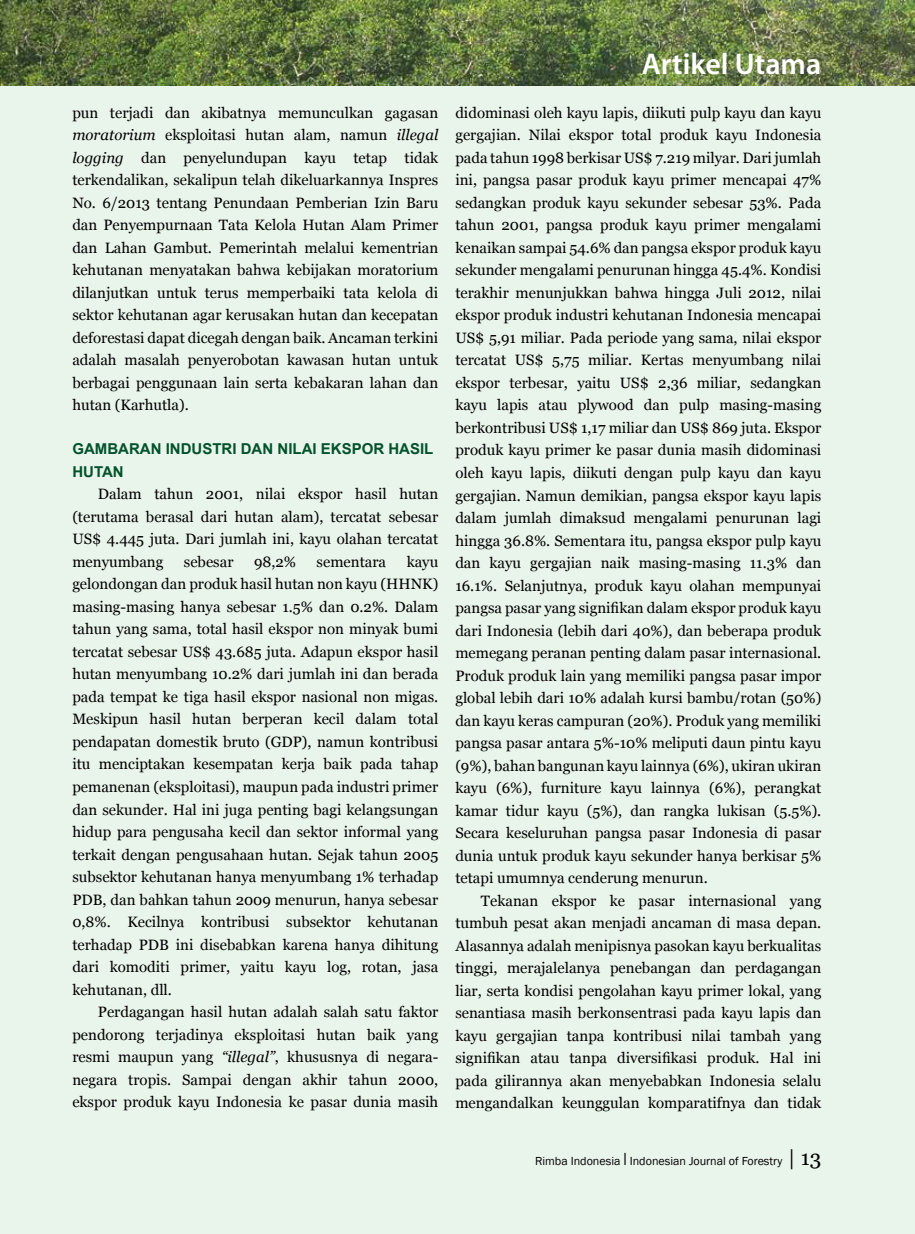
<style>
.page{position:relative;width:915px;height:1234px;background:#fff}
.page>*{position:absolute;margin:0;border:0;box-sizing:border-box;transform-origin:0 0}
.t1{font:600 30px "Myriad Pro";color:#fff}
.t2{font:15px/22.5px "Georgia";color:#000;text-align:justify}
.t3{font:700 15px/22.5px "Arial";color:#00522c}
.t4{font:12px "Franklin Gothic";color:#000}
.s1{font-style:italic}
.s2{font-size:18px}
.s3{font-family:"Georgia";font-size:21px}
</style>
<div class="page">
<div style="left:0;top:0;width:914px;height:1233px;background:#e9f4eb"></div>
<img style="left:0;top:0;width:914px;height:85px">
<p class="t2" style="left:72px;top:101px;width:367px">pun terjadi dan akibatnya memunculkan gagasan <span class="s1">moratorium</span> eksploitasi hutan alam, namun <span class="s1">illegal logging</span> dan penyelundupan kayu tetap tidak terkendalikan, sekalipun telah dikeluarkannya Inspres No. 6/2013 tentang Penundaan Pemberian Izin Baru dan Penyempurnaan Tata Kelola Hutan Alam Primer dan Lahan Gambut. Pemerintah melalui kementrian kehutanan menyatakan bahwa kebijakan moratorium dilanjutkan untuk terus memperbaiki tata kelola di sektor kehutanan agar kerusakan hutan dan kecepatan deforestasi dapat dicegah dengan baik. Ancaman terkini adalah masalah penyerobotan kawasan hutan untuk berbagai penggunaan lain serta kebakaran lahan dan hutan (Karhutla).</p>
<p class="t3" style="left:72px;top:437px;width:362px">GAMBARAN INDUSTRI DAN NILAI EKSPOR HASIL<br>HUTAN</p>
<p class="t2" style="left:72px;top:482px;width:367px;text-indent:26px">Dalam tahun 2001, nilai ekspor hasil hutan (terutama berasal dari hutan alam), tercatat sebesar US$ 4.445 juta. Dari jumlah ini, kayu olahan tercatat menyumbang</p>
<p class="t2" style="left:72px;top:550px;width:367px;text-indent:334px">kayu gelondongan dan produk hasil hutan non kayu (HHNK) masing-masing hanya sebesar 1.5% dan 0.2%. Dalam tahun yang sama, total hasil ekspor non minyak bumi tercatat sebesar US$ 43.685 juta. Adapun ekspor hasil hutan menyumbang 10.2% dari jumlah ini dan berada pada tempat ke tiga hasil ekspor nasional non migas.<br>Meskipun hasil hutan berperan kecil dalam total pendapatan domestik bruto (GDP), namun kontribusi itu menciptakan kesempatan kerja baik pada tahap pemanenan (eksploitasi), maupun pada industri primer dan sekunder. Hal ini juga penting bagi kelangsungan hidup para pengusaha kecil dan sektor informal yang terkait dengan pengusahaan hutan. Sejak tahun 2005 subsektor kehutanan hanya menyumbang 1% terhadap PDB, dan bahkan tahun 2009 menurun, hanya sebesar 0,8%. Kecilnya kontribusi subsektor kehutanan terhadap PDB ini disebabkan karena hanya dihitung dari komoditi primer, yaitu kayu log, rotan, jasa kehutanan, dll.</p>
<p class="t2" style="left:72px;top:1000px;width:367px;text-indent:26px">Perdagangan hasil hutan adalah salah satu faktor pendorong terjadinya eksploitasi hutan baik yang resmi maupun yang <span class="s1">“illegal”</span>, khususnya di negara&shy;negara tropis. Sampai dengan akhir tahun 2000, ekspor produk kayu Indonesia ke pasar dunia masih</p>
<p class="t2" style="left:184px;top:550px;width:51px">sebesar</p>
<p class="t2" style="left:254px;top:550px;width:44px">98,2%</p>
<p class="t2" style="left:316px;top:550px;width:71px">sementara</p>
<h1 class="t1" style="left:641px;top:44px;width:181px">Artikel Utama</h1>
<p class="t2" style="left:455px;top:101px;width:367px">didominasi oleh kayu lapis, diikuti pulp kayu dan kayu gergajian. Nilai ekspor total produk kayu Indonesia pada tahun 1998 berkisar US$ 7.219 milyar. Dari jumlah ini, pangsa pasar produk kayu primer mencapai 47% sedangkan produk kayu sekunder sebesar 53%. Pada tahun 2001, pangsa produk kayu primer mengalami kenaikan sampai 54.6% dan pangsa ekspor produk kayu sekunder mengalami penurunan hingga 45.4%. Kondisi terakhir menunjukkan bahwa hingga Juli 2012, nilai ekspor produk industri kehutanan Indonesia mencapai US$ 5,91 miliar. Pada periode yang sama, nilai ekspor tercatat US$ 5,75 miliar. Kertas menyumbang nilai ekspor terbesar, yaitu US$ 2,36 miliar, sedangkan kayu lapis atau plywood dan pulp masing-masing berkontribusi US$ 1,17 miliar dan US$ 869 juta. Ekspor produk kayu primer ke pasar dunia masih didominasi oleh kayu lapis, diikuti dengan pulp kayu dan kayu gergajian. Namun demikian, pangsa ekspor kayu lapis dalam jumlah dimaksud mengalami penurunan lagi hingga 36.8%. Sementara itu, pangsa ekspor pulp kayu dan kayu gergajian naik masing-masing 11.3% dan 16.1%. Selanjutnya, produk kayu olahan mempunyai pangsa pasar yang signifikan dalam ekspor produk kayu dari Indonesia (lebih dari 40%), dan beberapa produk memegang peranan penting dalam pasar internasional.<br>Produk produk lain yang memiliki pangsa pasar impor global lebih dari 10% adalah kursi bambu/rotan (50%) dan kayu keras campuran (20%). Produk yang memiliki pangsa pasar antara 5%-10% meliputi daun pintu kayu (9%), bahan bangunan kayu lainnya (6%), ukiran ukiran kayu (6%), furniture kayu lainnya (6%), perangkat kamar tidur kayu (5%), dan rangka lukisan (5.5%).<br>Secara keseluruhan pangsa pasar Indonesia di pasar dunia untuk produk kayu sekunder hanya berkisar 5% tetapi umumnya cenderung menurun.</p>
<p class="t2" style="left:455px;top:889px;width:367px;text-indent:26px">Tekanan ekspor ke pasar internasional yang tumbuh pesat akan menjadi ancaman di masa depan.<br>Alasannya adalah menipisnya pasokan kayu berkualitas tinggi, merajalelanya penebangan dan perdagangan liar, serta kondisi pengolahan kayu primer lokal, yang senantiasa masih berkonsentrasi pada kayu lapis dan kayu gergajian tanpa kontribusi nilai tambah yang signifikan atau tanpa diversifikasi produk. Hal ini pada gilirannya akan menyebabkan Indonesia selalu mengandalkan keunggulan komparatifnya dan tidak</p>
<p class="t4" style="left:535px;top:1153px;width:288px">Rimba Indonesia <span class="s2">I</span> Indonesian Journal of Forestry <span class="s3">| 13</span></p>
</div>
